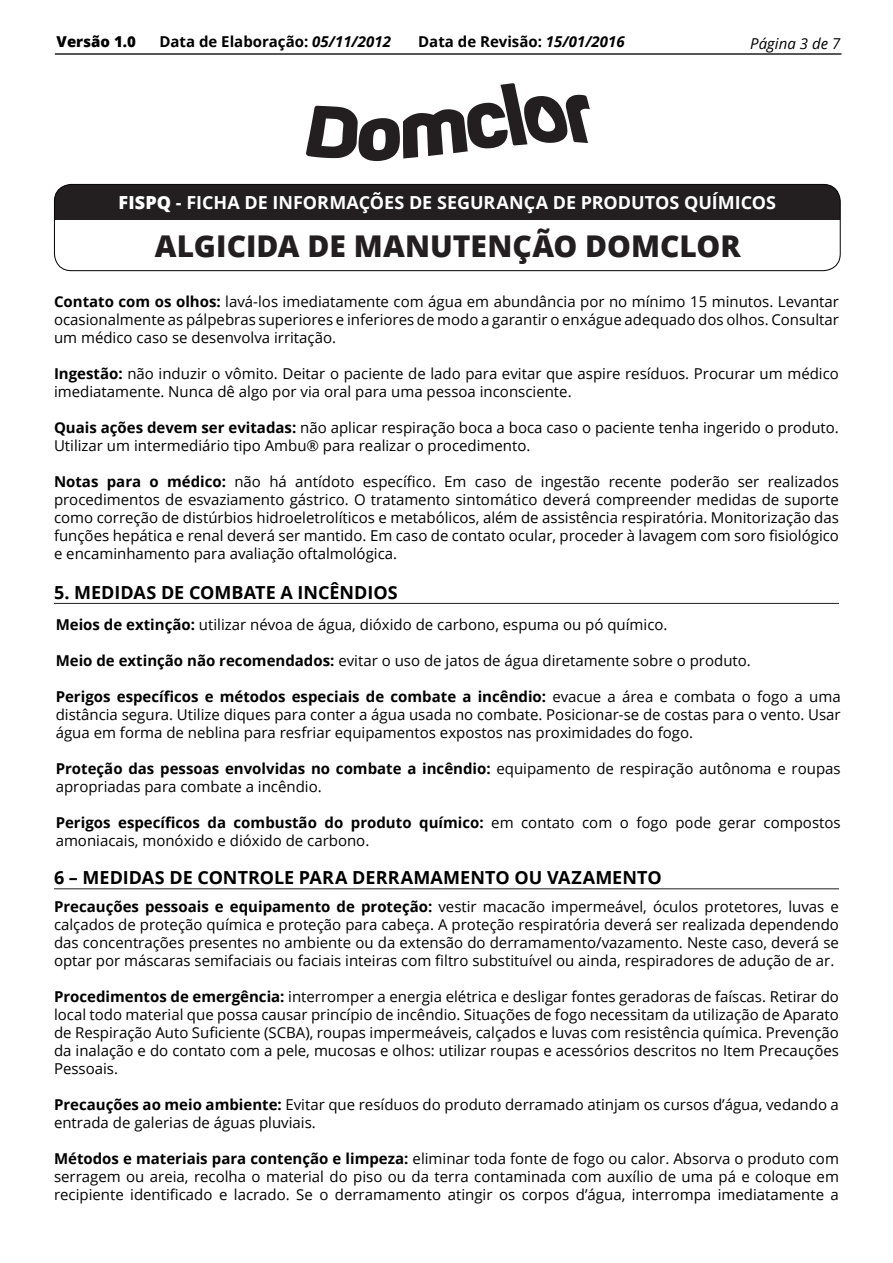
<style>
.page{position:relative;width:893px;height:1263px;background:#fff}
.page>*{position:absolute;margin:0;border:0;box-sizing:border-box;transform-origin:0 0}
.t1{font:800 30px "Open Sans";color:#231f20}
.t2{font:700 18px "Open Sans";color:#000}
.t3{font:700 18px "Open Sans";color:#fff}
.t4{font:15px/18px "Open Sans";color:#000;text-align:justify}
.t5{font:700 15px "Open Sans";color:#000}
.t6{font:italic 15px "Open Sans";letter-spacing:.005em;color:#000}
.t7{font:800 15px "Open Sans";color:#000}
.s1{font-style:italic}
.s2{font-weight:800}
.s3{font-weight:700}
</style>
<div class="page">
<div style="left:54px;top:184px;width:786px;height:36px;background:#231f20"></div>
<div style="left:54px;top:184px;width:787px;height:87px;border:1px solid #000;border-radius:17px"></div>
<svg style="left:306px;top:83px;width:284px;height:78px"></svg>
<hr style="left:55px;top:53px;width:786px;height:2px;background:#231f20">
<hr style="left:54px;top:603px;width:785px;height:1px;background:#231f20">
<hr style="left:54px;top:888px;width:785px;height:1px;background:#231f20">
<p class="t7" style="left:57px;top:31px;width:81px">Versão 1.0</p>
<p class="t5" style="left:159px;top:31px;width:233px">Data de Elaboração: <span class="s1">05/11/2012</span></p>
<p class="t5" style="left:418px;top:31px;width:208px">Data de Revisão: <span class="s1">15/01/2016</span></p>
<p class="t6" style="left:750px;top:33px;width:92px">Página 3 de 7</p>
<p class="t3" style="left:119px;top:190px;width:659px"><span class="s2">FISPQ</span> - FICHA DE INFORMAÇÕES DE SEGURANÇA DE PRODUTOS QUÍMICOS</p>
<h1 class="t1" style="left:155px;top:223px;width:587px">ALGICIDA DE MANUTENÇÃO DOMCLOR</h1>
<p class="t4" style="left:54px;top:292px;width:786px"><span class="s3">Contato com os olhos:</span> lavá-los imediatamente com água em abundância por no mínimo 15 minutos. Levantar ocasionalmente as pálpebras superiores e inferiores de modo a garantir o enxágue adequado dos olhos. Consultar um médico caso se desenvolva irritação.</p>
<p class="t4" style="left:54px;top:364px;width:786px"><span class="s3">Ingestão:</span> não induzir o vômito. Deitar o paciente de lado para evitar que aspire resíduos. Procurar um médico imediatamente. Nunca dê algo por via oral para uma pessoa inconsciente.</p>
<p class="t4" style="left:54px;top:418px;width:786px"><span class="s3">Quais ações devem ser evitadas:</span> não aplicar respiração boca a boca caso o paciente tenha ingerido o produto.<br>Utilizar um intermediário tipo Ambu® para realizar o procedimento.</p>
<p class="t4" style="left:54px;top:472px;width:786px"><span class="s3">Notas para o médico:</span> não há antídoto específico. Em caso de ingestão recente poderão ser realizados procedimentos de esvaziamento gástrico. O tratamento sintomático deverá compreender medidas de suporte como correção de distúrbios hidroeletrolíticos e metabólicos, além de assistência respiratória. Monitorização das funções hepática e renal deverá ser mantido. Em caso de contato ocular, proceder à lavagem com soro fisiológico e encaminhamento para avaliação oftalmológica.</p>
<p class="t2" style="left:54px;top:580px;width:345px">5. MEDIDAS DE COMBATE A INCÊNDIOS</p>
<p class="t4" style="left:56px;top:615px;width:613px"><span class="s3">Meios de extinção:</span> utilizar névoa de água, dióxido de carbono, espuma ou pó químico.</p>
<p class="t4" style="left:56px;top:651px;width:697px"><span class="s3">Meio de extinção não recomendados:</span> evitar o uso de jatos de água diretamente sobre o produto.</p>
<p class="t4" style="left:56px;top:687px;width:786px"><span class="s3">Perigos específicos e métodos especiais de combate a incêndio:</span> evacue a área e combata o fogo a uma distância segura. Utilize diques para conter a água usada no combate. Posicionar-se de costas para o vento. Usar água em forma de neblina para resfriar equipamentos expostos nas proximidades do fogo.</p>
<p class="t4" style="left:56px;top:759px;width:786px"><span class="s3">Proteção das pessoas envolvidas no combate a incêndio:</span> equipamento de respiração autônoma e roupas apropriadas para combate a incêndio.</p>
<p class="t4" style="left:56px;top:813px;width:786px"><span class="s3">Perigos específicos da combustão do produto químico:</span> em contato com o fogo pode gerar compostos amoniacais, monóxido e dióxido de carbono.</p>
<p class="t2" style="left:54px;top:864px;width:609px">6 – MEDIDAS DE CONTROLE PARA DERRAMAMENTO OU VAZAMENTO</p>
<p class="t4" style="left:54px;top:897px;width:786px"><span class="s3">Precauções pessoais e equipamento de proteção:</span> vestir macacão impermeável, óculos protetores, luvas e calçados de proteção química e proteção para cabeça. A proteção respiratória deverá ser realizada dependendo das concentrações presentes no ambiente ou da extensão do derramamento/vazamento. Neste caso, deverá se optar por máscaras semifaciais ou faciais inteiras com filtro substituível ou ainda, respiradores de adução de ar.</p>
<p class="t4" style="left:54px;top:987px;width:786px"><span class="s3">Procedimentos de emergência:</span> interromper a energia elétrica e desligar fontes geradoras de faíscas. Retirar do local todo material que possa causar princípio de incêndio. Situações de fogo necessitam da utilização de Aparato de Respiração Auto Suficiente (SCBA), roupas impermeáveis, calçados e luvas com resistência química. Prevenção da inalação e do contato com a pele, mucosas e olhos: utilizar roupas e acessórios descritos no Item Precauções Pessoais.</p>
<p class="t4" style="left:54px;top:1095px;width:786px"><span class="s3">Precauções ao meio ambiente:</span> Evitar que resíduos do produto derramado atinjam os cursos d’água, vedando a entrada de galerias de águas pluviais.</p>
<p class="t4" style="left:54px;top:1149px;width:786px"><span class="s3">Métodos e materiais para contenção e limpeza:</span> eliminar toda fonte de fogo ou calor. Absorva o produto com serragem ou areia, recolha o material do piso ou da terra contaminada com auxílio de uma pá e coloque em recipiente identificado e lacrado. Se o derramamento atingir os corpos d’água, interrompa imediatamente a</p>
</div>
